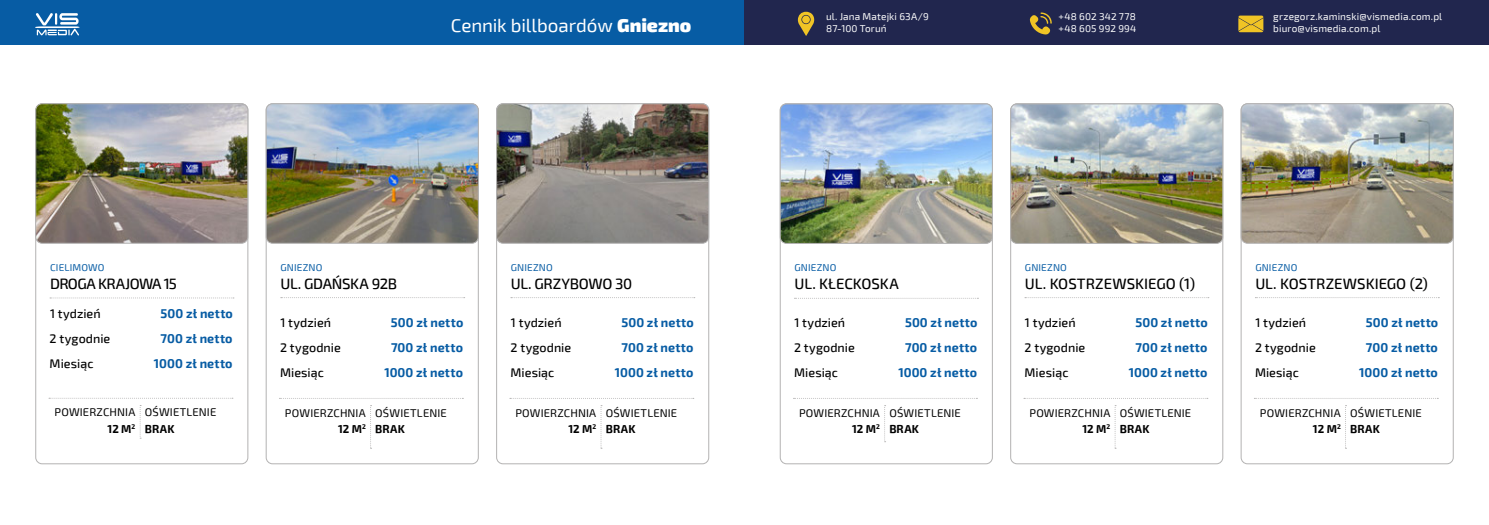
<style>
.page{position:relative;width:1489px;height:525px;background:#fff}
.page>*{position:absolute;margin:0;border:0;box-sizing:border-box;transform-origin:0 0}
.t1{font:18.75px "Exo 2";letter-spacing:-.01em;color:#fff}
.t2{font:500 15px "Exo 2";letter-spacing:-.005em;color:#000}
.t3{font:500 15px "Exo 2";letter-spacing:-.04em;color:#000}
.t4{font:500 15px "Exo 2";letter-spacing:-.025em;color:#000}
.t5{font:700 12.5px/25.1px "Exo 2";letter-spacing:.01em;color:#075ca4;text-align:center}
.t6{font:500 12.5px/25.1px "Exo 2";letter-spacing:.005em;color:#000}
.t7{font:11.25px/16.6px "Exo 2";letter-spacing:.015em;color:#000;text-align:right}
.t8{font:700 11.25px "Exo 2";letter-spacing:.025em;color:#000}
.t9{font:10px/12px "Exo 2";letter-spacing:.015em;color:#fff}
.t10{font:10px "Exo 2";letter-spacing:.015em;color:#075ca4}
.s1{font-weight:900}
.s2{font-weight:700}
</style>
<div class="page">
<div style="left:0;top:0;width:1488px;height:45px;background:#075ca4"></div>
<svg style="left:35px;top:13px;width:45px;height:22px"></svg>
<div style="left:744px;top:0;width:744px;height:45px;background:#21264e"></div>
<svg style="left:1238px;top:16px;width:25px;height:16px"></svg>
<svg style="left:1029px;top:12px;width:22px;height:23px"></svg>
<svg style="left:797px;top:12px;width:17px;height:24px"></svg>
<svg style="left:50px;top:297px;width:184px;height:1px"></svg>
<svg style="left:49px;top:397px;width:184px;height:1px"></svg>
<svg style="left:140px;top:405px;width:1px;height:33px"></svg>
<svg style="left:281px;top:297px;width:183px;height:1px"></svg>
<svg style="left:279px;top:398px;width:184px;height:1px"></svg>
<svg style="left:370px;top:405px;width:1px;height:43px"></svg>
<svg style="left:511px;top:297px;width:183px;height:1px"></svg>
<svg style="left:510px;top:398px;width:183px;height:1px"></svg>
<svg style="left:600px;top:405px;width:2px;height:43px"></svg>
<svg style="left:794px;top:298px;width:184px;height:1px"></svg>
<svg style="left:793px;top:398px;width:184px;height:1px"></svg>
<svg style="left:884px;top:405px;width:1px;height:37px"></svg>
<svg style="left:1024px;top:297px;width:184px;height:1px"></svg>
<svg style="left:1023px;top:398px;width:184px;height:1px"></svg>
<svg style="left:1114px;top:405px;width:1px;height:43px"></svg>
<img style="left:36px;top:105px;width:212px;height:138px">
<div style="left:35px;top:103px;width:213px;height:140px;border:1px solid #b3b2b2;border-radius:6px"></div>
<img style="left:266px;top:104px;width:212px;height:139px">
<div style="left:266px;top:103px;width:212px;height:140px;border:1px solid #b3b2b2;border-radius:6px"></div>
<img style="left:496px;top:105px;width:212px;height:138px">
<div style="left:496px;top:103px;width:213px;height:140px;border:1px solid #b3b2b2;border-radius:6px"></div>
<img style="left:780px;top:104px;width:212px;height:139px">
<div style="left:780px;top:104px;width:212px;height:139px;border:1px solid #b3b2b2;border-radius:6px"></div>
<img style="left:1010px;top:104px;width:212px;height:139px">
<div style="left:1010px;top:104px;width:212px;height:139px;border:1px solid #b3b2b2;border-radius:6px"></div>
<svg style="left:1255px;top:297px;width:184px;height:1px"></svg>
<svg style="left:1254px;top:398px;width:184px;height:1px"></svg>
<svg style="left:1345px;top:405px;width:1px;height:43px"></svg>
<img style="left:1240px;top:105px;width:212px;height:138px">
<div style="left:1240px;top:103px;width:213px;height:140px;border:1px solid #b3b2b2;border-radius:6px"></div>
<h1 class="t1" style="left:451px;top:13px;width:242px">Cennik billboardów <span class="s1">Gniezno</span></h1>
<p class="t9" style="left:1058px;top:11px;width:79px">+48 602 342 778 +48 605 992 994</p>
<p class="t9" style="left:1273px;top:11px;width:170px">grzegorz.kaminski@vismedia.com.pl biuro@vismedia.com.pl</p>
<p class="t9" style="left:826px;top:11px;width:104px">ul. Jana Matejki 63A/9<br>87-100 Toruń</p>
<p class="t10" style="left:50px;top:260px;width:56px">CIELIMOWO</p>
<p class="t3" style="left:50px;top:273px;width:128px">DROGA KRAJOWA 15</p>
<p class="t6" style="left:50px;top:300px;width:62px">1 tydzień<br>2 tygodnie<br>Miesiąc</p>
<p class="t5" style="left:154px;top:300px;width:80px">500 zł netto<br>700 zł netto<br>1000 zł netto</p>
<p class="t7" style="left:55px;top:403px;width:82px">POWIERZCHNIA<br><span class="s2">12 M</span><sup>2</sup></p>
<p class="t7" style="left:145px;top:403px;width:73px">OŚWIETLENIE</p>
<p class="t8" style="left:145px;top:420px;width:31px">BRAK</p>
<p class="t10" style="left:280px;top:260px;width:43px">GNIEZNO</p>
<p class="t4" style="left:280px;top:273px;width:118px">UL. GDAŃSKA 92B</p>
<p class="t6" style="left:280px;top:309px;width:62px">1 tydzień<br>2 tygodnie<br>Miesiąc</p>
<p class="t5" style="left:384px;top:309px;width:80px">500 zł netto<br>700 zł netto<br>1000 zł netto</p>
<p class="t7" style="left:285px;top:403px;width:82px">POWIERZCHNIA<br><span class="s2">12 M</span><sup>2</sup></p>
<p class="t7" style="left:375px;top:403px;width:73px">OŚWIETLENIE</p>
<p class="t8" style="left:375px;top:420px;width:31px">BRAK</p>
<p class="t10" style="left:511px;top:260px;width:43px">GNIEZNO</p>
<p class="t2" style="left:511px;top:273px;width:123px">UL. GRZYBOWO 30</p>
<p class="t6" style="left:510px;top:309px;width:62px">1 tydzień<br>2 tygodnie<br>Miesiąc</p>
<p class="t5" style="left:614px;top:309px;width:80px">500 zł netto<br>700 zł netto<br>1000 zł netto</p>
<p class="t7" style="left:515px;top:403px;width:82px">POWIERZCHNIA<br><span class="s2">12 M</span><sup>2</sup></p>
<p class="t7" style="left:605px;top:403px;width:73px">OŚWIETLENIE</p>
<p class="t8" style="left:605px;top:420px;width:31px">BRAK</p>
<p class="t10" style="left:794px;top:260px;width:43px">GNIEZNO</p>
<p class="t2" style="left:794px;top:273px;width:106px">UL. KŁECKOSKA</p>
<p class="t6" style="left:794px;top:309px;width:62px">1 tydzień<br>2 tygodnie<br>Miesiąc</p>
<p class="t5" style="left:898px;top:309px;width:80px">500 zł netto<br>700 zł netto<br>1000 zł netto</p>
<p class="t7" style="left:799px;top:403px;width:82px">POWIERZCHNIA<br><span class="s2">12 M</span><sup>2</sup></p>
<p class="t7" style="left:889px;top:403px;width:73px">OŚWIETLENIE</p>
<p class="t8" style="left:889px;top:420px;width:31px">BRAK</p>
<p class="t10" style="left:1024px;top:260px;width:43px">GNIEZNO</p>
<p class="t2" style="left:1024px;top:273px;width:172px">UL. KOSTRZEWSKIEGO (1)</p>
<p class="t6" style="left:1024px;top:309px;width:62px">1 tydzień<br>2 tygodnie<br>Miesiąc</p>
<p class="t5" style="left:1128px;top:309px;width:80px">500 zł netto<br>700 zł netto<br>1000 zł netto</p>
<p class="t7" style="left:1029px;top:403px;width:82px">POWIERZCHNIA<br><span class="s2">12 M</span><sup>2</sup></p>
<p class="t7" style="left:1119px;top:403px;width:73px">OŚWIETLENIE</p>
<p class="t8" style="left:1119px;top:420px;width:31px">BRAK</p>
<p class="t10" style="left:1255px;top:260px;width:43px">GNIEZNO</p>
<p class="t2" style="left:1255px;top:273px;width:174px">UL. KOSTRZEWSKIEGO (2)</p>
<p class="t6" style="left:1254px;top:309px;width:62px">1 tydzień<br>2 tygodnie<br>Miesiąc</p>
<p class="t5" style="left:1359px;top:309px;width:80px">500 zł netto<br>700 zł netto<br>1000 zł netto</p>
<p class="t7" style="left:1259px;top:403px;width:82px">POWIERZCHNIA<br><span class="s2">12 M</span><sup>2</sup></p>
<p class="t7" style="left:1350px;top:403px;width:73px">OŚWIETLENIE</p>
<p class="t8" style="left:1350px;top:420px;width:31px">BRAK</p>
</div>
